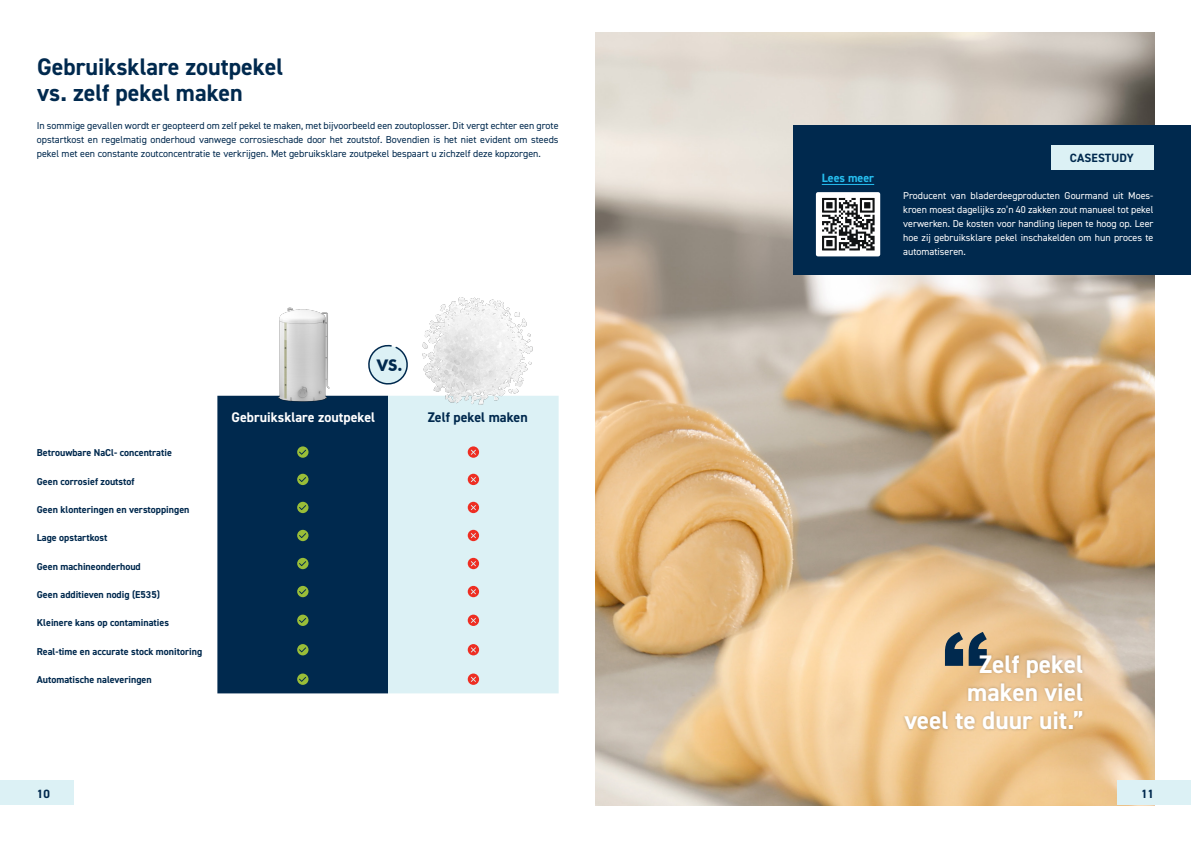
<style>
.page{position:relative;width:1191px;height:842px;background:#fff}
.page>*{position:absolute;margin:0;border:0;box-sizing:border-box;transform-origin:0 0}
.t1{font:900 85.2px "Arial";color:#00294e}
.t2{font:700 25.4px "DIN2014";color:#fff}
.t3{font:700 24px "DIN2014";color:#00294e}
.t4{font:700 16px "Futura BT";color:#00294e}
.t5{font:700 14px "DIN2014";color:#fff}
.t6{font:700 14px "DIN2014";color:#00294e}
.t7{font:700 12px "DIN2014";letter-spacing:.01em;color:#00294e}
.t8{font:700 12px "DIN2014";color:#26bff0}
.t9{font:10px/14px "DIN2014";color:#00294e;text-align:justify}
.t10{font:700 10px "DIN2014";color:#00294e}
.t11{font:10px/14px "DIN2014";color:#fff;text-align:justify}
</style>
<div class="page">
<div style="left:217px;top:396px;width:171px;height:297px;background:#00294e"></div>
<div style="left:388px;top:396px;width:170px;height:297px;background:#dcf1f5"></div>
<svg style="left:368px;top:344px;width:25px;height:41px"></svg>
<img style="left:244px;top:307px;width:111px;height:104px">
<img style="left:393px;top:297px;width:166px;height:116px">
<svg style="left:468px;top:446px;width:11px;height:12px"></svg>
<svg style="left:468px;top:474px;width:11px;height:11px"></svg>
<svg style="left:468px;top:502px;width:11px;height:11px"></svg>
<svg style="left:468px;top:530px;width:11px;height:11px"></svg>
<svg style="left:468px;top:558px;width:11px;height:11px"></svg>
<svg style="left:468px;top:586px;width:11px;height:11px"></svg>
<svg style="left:468px;top:615px;width:11px;height:11px"></svg>
<svg style="left:468px;top:644px;width:11px;height:11px"></svg>
<svg style="left:468px;top:673px;width:11px;height:12px"></svg>
<svg style="left:297px;top:446px;width:11px;height:12px"></svg>
<svg style="left:297px;top:474px;width:11px;height:11px"></svg>
<svg style="left:297px;top:502px;width:11px;height:11px"></svg>
<svg style="left:297px;top:530px;width:11px;height:11px"></svg>
<svg style="left:297px;top:558px;width:11px;height:11px"></svg>
<svg style="left:297px;top:586px;width:11px;height:11px"></svg>
<svg style="left:297px;top:615px;width:11px;height:11px"></svg>
<svg style="left:297px;top:644px;width:11px;height:11px"></svg>
<svg style="left:297px;top:673px;width:11px;height:12px"></svg>
<div style="left:0;top:780px;width:73px;height:25px;background:#dcf1f5"></div>
<img style="left:595px;top:33px;width:559px;height:772px">
<div style="left:793px;top:125px;width:398px;height:150px;background:#00294e"></div>
<div style="left:901px;top:652px;width:184px;height:80px;background:#231f20;opacity:.25"></div>
<div style="left:1051px;top:145px;width:102px;height:25px;background:#dcf1f5"></div>
<svg style="left:815px;top:192px;width:66px;height:65px;background:#a1a3a5"></svg>
<hr style="left:821px;top:184px;width:53px;height:1px;background:#26bff0">
<div style="left:1117px;top:780px;width:74px;height:25px;background:#dcf1f5"></div>
<p class="t3" style="left:37px;top:51px;width:248px">Gebruiksklare zoutpekel</p>
<p class="t3" style="left:37px;top:77px;width:207px">vs. zelf pekel maken</p>
<p class="t9" style="left:37px;top:118px;width:523px">In sommige gevallen wordt er geopteerd om zelf pekel te maken, met bijvoorbeeld een zoutoplosser. Dit vergt echter een grote opstartkost en regelmatig onderhoud vanwege corrosieschade door het zoutstof. Bovendien is het niet evident om steeds pekel met een constante zoutconcentratie te verkrijgen. Met gebruiksklare zoutpekel bespaart u zichzelf deze kopzorgen.</p>
<h3 class="t4" style="left:377px;top:356px;width:27px">VS.</h3>
<p class="t10" style="left:37px;top:446px;width:137px">Betrouwbare NaCl- concentratie</p>
<p class="t10" style="left:37px;top:475px;width:99px">Geen corrosief zoutstof</p>
<p class="t10" style="left:37px;top:503px;width:154px">Geen klonteringen en verstoppingen</p>
<p class="t10" style="left:37px;top:531px;width:72px">Lage opstartkost</p>
<p class="t10" style="left:37px;top:560px;width:105px">Geen machineonderhoud</p>
<p class="t10" style="left:37px;top:588px;width:125px">Geen additieven nodig (E535)</p>
<p class="t10" style="left:37px;top:616px;width:134px">Kleinere kans op contaminaties</p>
<p class="t10" style="left:37px;top:645px;width:167px">Real-time en accurate stock monitoring</p>
<p class="t10" style="left:37px;top:673px;width:116px">Automatische naleveringen</p>
<p class="t5" style="left:231px;top:408px;width:145px">Gebruiksklare zoutpekel</p>
<p class="t6" style="left:428px;top:408px;width:102px">Zelf pekel maken</p>
<p class="t7" style="left:37px;top:785px;width:15px">10</p>
<p class="t8" style="left:821px;top:170px;width:54px">Lees meer</p>
<p class="t7" style="left:1070px;top:150px;width:65px">CASESTUDY</p>
<p class="t11" style="left:903px;top:189px;width:252px">Producent van bladerdeegproducten Gourmand uit Moes&shy;kroen moest dagelijks zo’n 40 zakken zout manueel tot pekel verwerken. De kosten voor handling liepen te hoog op. Leer hoe zij gebruiksklare pekel inschakelden om hun proces te automatiseren.</p>
<p class="t1" style="left:942px;top:602px;width:49px">‘‘</p>
<p class="t2" style="left:979px;top:647px;width:106px">Zelf pekel</p>
<p class="t2" style="left:967px;top:675px;width:118px">maken viel</p>
<p class="t2" style="left:904px;top:703px;width:180px">veel te duur uit.”</p>
<p class="t7" style="left:1141px;top:785px;width:15px">11</p>
</div>
